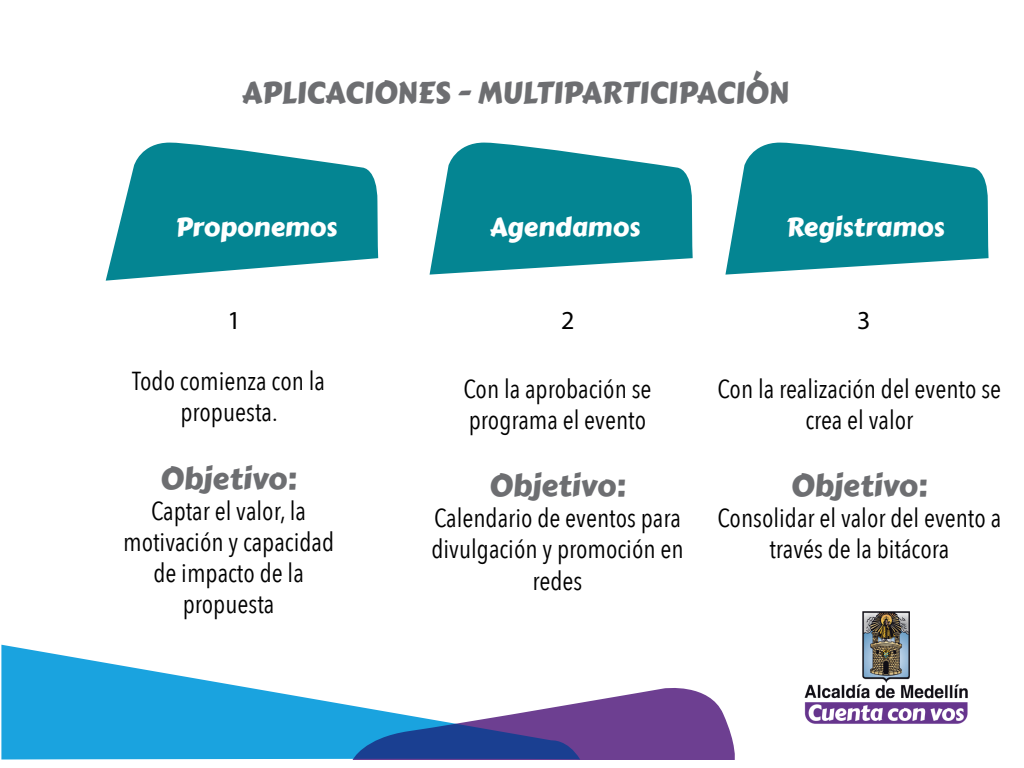
<style>
.page{position:relative;width:1024px;height:768px;background:#fff}
.page>*{position:absolute;margin:0;border:0;box-sizing:border-box;transform-origin:0 0}
.t1{font:30px "Carter One";color:#6d6e71}
.t2{font:26px/31.2px "Avenir Next Condensed";color:#000;text-align:center}
.t3{font:26px "Carter One";color:#fff}
.t4{font:26px "Myriad Pro";color:#000}
</style>
<div class="page">
<svg style="left:106px;top:143px;width:272px;height:138px;fill:#048592"></svg>
<svg style="left:430px;top:143px;width:263px;height:132px;fill:#048592"></svg>
<svg style="left:725px;top:143px;width:264px;height:132px;fill:#048592"></svg>
<svg style="left:580px;top:688px;width:155px;height:72px;background:#80589f"></svg>
<svg style="left:1px;top:645px;width:579px;height:115px;fill:#1aa3df"></svg>
<img style="left:804px;top:611px;width:164px;height:113px">
<p class="t1" style="left:242px;top:69px;width:548px">APLICACIONES - MULTIPARTICIPACIÓN</p>
<p class="t3" style="left:175px;top:207px;width:163px">Proponemos</p>
<p class="t3" style="left:490px;top:207px;width:152px">Agendamos</p>
<p class="t3" style="left:786px;top:207px;width:160px">Registramos</p>
<p class="t4" style="left:227px;top:305px;width:15px">1</p>
<p class="t4" style="left:561px;top:305px;width:15px">2</p>
<p class="t4" style="left:857px;top:305px;width:15px">3</p>
<p class="t2" style="left:132px;top:364px;width:194px">Todo comienza con la propuesta.</p>
<p class="t1" style="left:160px;top:455px;width:138px">Objetivo:</p>
<p class="t2" style="left:123px;top:494px;width:212px">Captar el valor, la motivación y capacidad de impacto de la propuesta</p>
<p class="t2" style="left:464px;top:372px;width:190px;text-align:left">Con la aprobación se programa el evento</p>
<p class="t1" style="left:489px;top:463px;width:138px">Objetivo:</p>
<p class="t2" style="left:431px;top:501px;width:254px">Calendario de eventos para divulgación y promoción en redes</p>
<p class="t2" style="left:717px;top:372px;width:285px">Con la realización del evento se crea el valor</p>
<p class="t1" style="left:791px;top:463px;width:138px">Objetivo:</p>
<p class="t2" style="left:717px;top:501px;width:285px">Consolidar el valor del evento a través de la bitácora</p>
</div>
